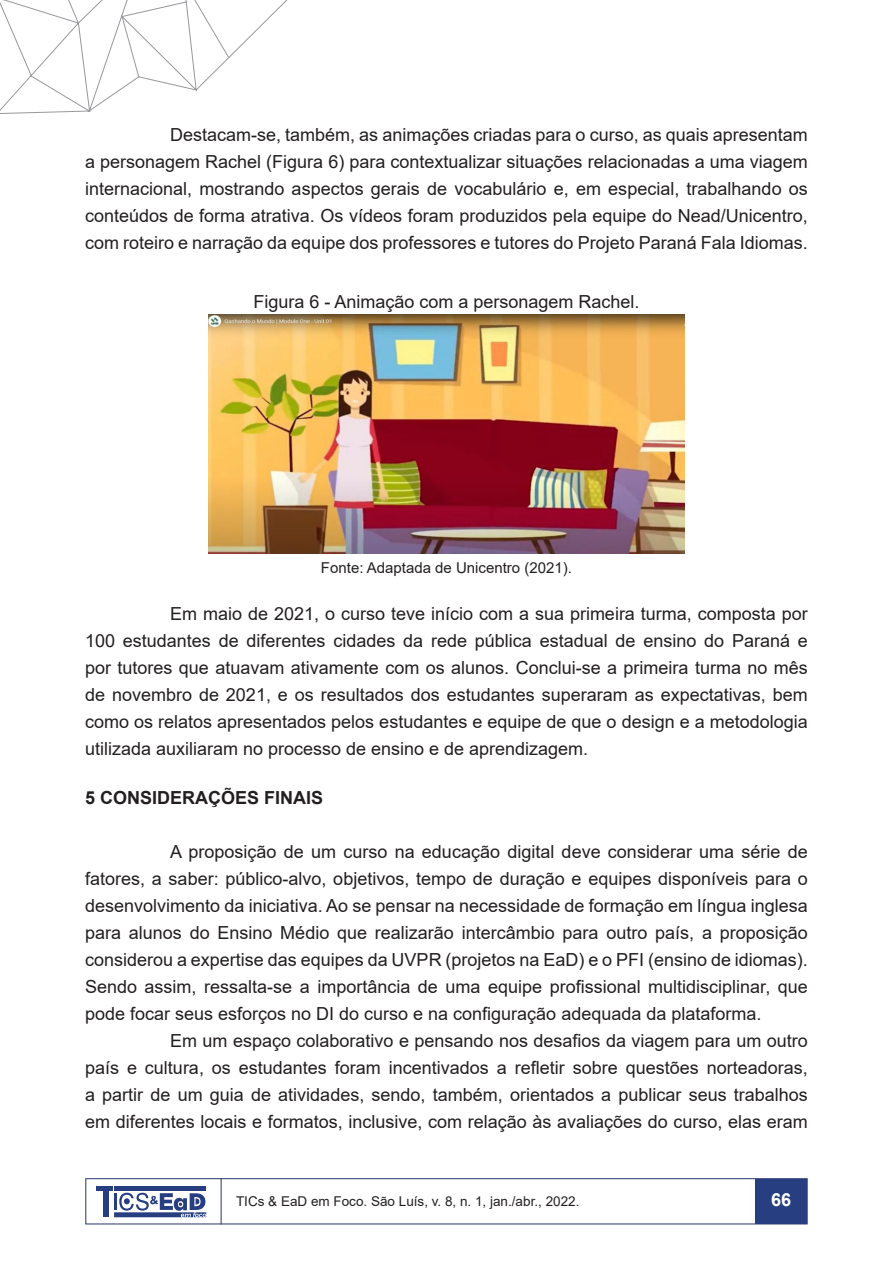
<style>
.page{position:relative;width:893px;height:1263px;background:#fff}
.page>*{position:absolute;margin:0;border:0;box-sizing:border-box;transform-origin:0 0}
.t1{font:18px/27px "Arial";color:#231f20;text-align:justify}
.t2{font:700 18px "Arial";color:#231f20}
.t3{font:700 18px "Arial";color:#fff}
.t4{font:15px "Arial";color:#231f20}
.t5{font:13.5px "Arial";color:#231f20}
</style>
<div class="page">
<svg style="left:0;top:0;width:288px;height:114px"></svg>
<div style="left:85px;top:1178px;width:722px;height:46px;border:1px solid #28336d"></div>
<hr style="left:221px;top:1178px;width:1px;height:46px;background:#28336d">
<div style="left:755px;top:1179px;width:52px;height:44px;background:#273f81"></div>
<div style="left:96px;top:1186px;width:17px;height:5px;background:#273f81"></div>
<div style="left:104px;top:1190px;width:5px;height:27px;background:#273f81"></div>
<svg style="left:114px;top:1186px;width:92px;height:31px"></svg>
<img style="left:209px;top:314px;width:475px;height:239px">
<p class="t1" style="left:85px;top:121px;width:724px;text-indent:85px">Destacam-se, também, as animações criadas para o curso, as quais apresentam a personagem Rachel (Figura 6) para contextualizar situações relacionadas a uma viagem internacional, mostrando aspectos gerais de vocabulário e, em especial, trabalhando os conteúdos de forma atrativa. Os vídeos foram produzidos pela equipe do Nead/Unicentro, com roteiro e narração da equipe dos professores e tutores do Projeto Paraná Fala Idiomas.</p>
<p class="t1" style="left:253px;top:288px;width:388px">Figura 6 - Animação com a personagem Rachel.</p>
<p class="t4" style="left:321px;top:557px;width:252px">Fonte: Adaptada de Unicentro (2021).</p>
<p class="t1" style="left:85px;top:600px;width:724px;text-indent:85px">Em maio de 2021, o curso teve início com a sua primeira turma, composta por 100 estudantes de diferentes cidades da rede pública estadual de ensino do Paraná e por tutores que atuavam ativamente com os alunos. Conclui-se a primeira turma no mês de novembro de 2021, e os resultados dos estudantes superaram as expectativas, bem como os relatos apresentados pelos estudantes e equipe de que o design e a metodologia utilizada auxiliaram no processo de ensino e de aprendizagem.</p>
<p class="t2" style="left:85px;top:785px;width:240px">5 CONSIDERAÇÕES FINAIS</p>
<p class="t1" style="left:85px;top:838px;width:724px;text-indent:85px">A proposição de um curso na educação digital deve considerar uma série de fatores, a saber: público-alvo, objetivos, tempo de duração e equipes disponíveis para o desenvolvimento da iniciativa. Ao se pensar na necessidade de formação em língua inglesa para alunos do Ensino Médio que realizarão intercâmbio para outro país, a proposição considerou a expertise das equipes da UVPR (projetos na EaD) e o PFI (ensino de idiomas).<br>Sendo assim, ressalta-se a importância de uma equipe profissional multidisciplinar, que pode focar seus esforços no DI do curso e na configuração adequada da plataforma.</p>
<p class="t1" style="left:85px;top:1027px;width:724px;text-indent:85px">Em um espaço colaborativo e pensando nos desafios da viagem para um outro país e cultura, os estudantes foram incentivados a refletir sobre questões norteadoras, a partir de um guia de atividades, sendo, também, orientados a publicar seus trabalhos em diferentes locais e formatos, inclusive, com relação às avaliações do curso, elas eram</p>
<p class="t5" style="left:236px;top:1192px;width:345px">TICs &amp; EaD em Foco. São Luís, v. 8, n. 1, jan./abr., 2022.</p>
<p class="t3" style="left:771px;top:1187px;width:22px">66</p>
</div>
